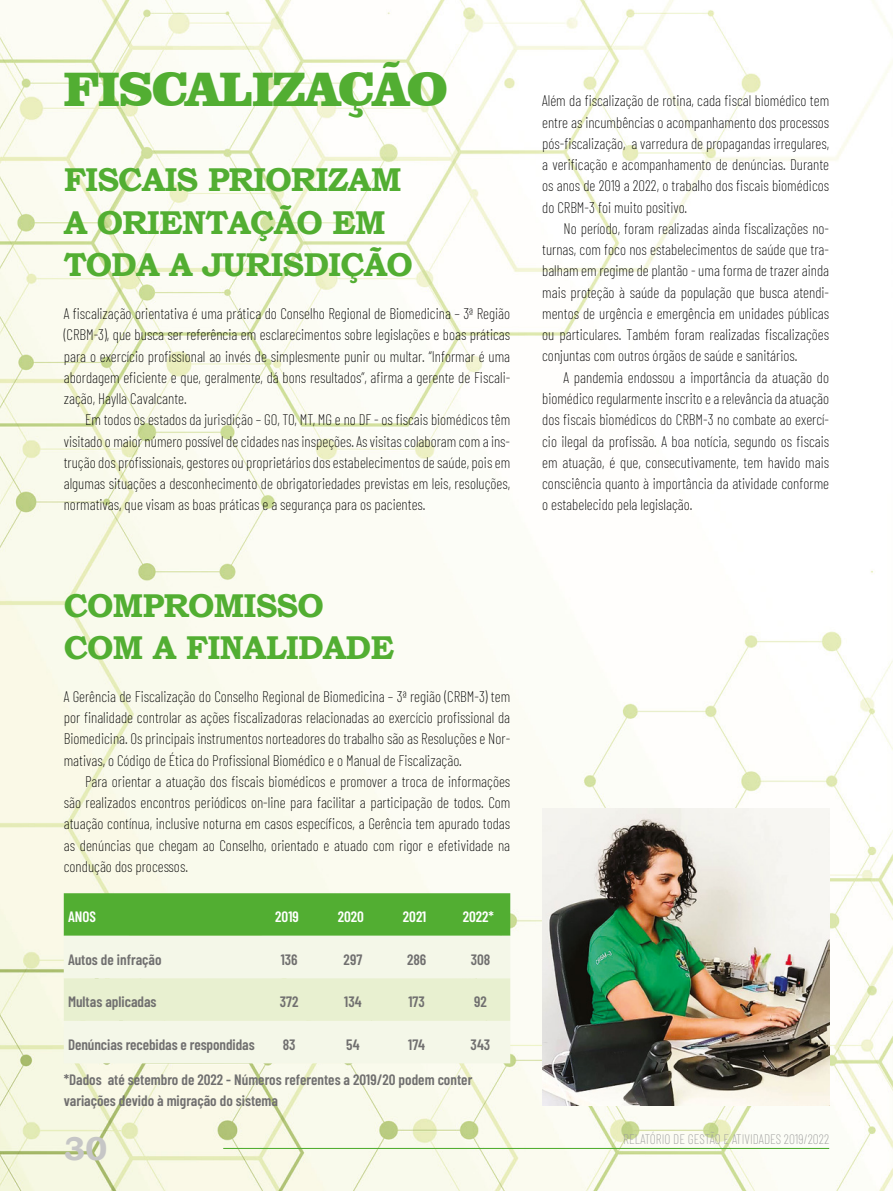
<style>
.page{position:relative;width:893px;height:1191px;background:#fff}
.page>*{position:absolute;margin:0;border:0;box-sizing:border-box;transform-origin:0 0}
.t1{font:900 49.5px "Clarendon BT";letter-spacing:-.03em;color:#52ae32}
.t2{font:700 33px/42.5px "Bookman Old Style";letter-spacing:-.03em;color:#52ae32}
.t3{font:700 33px "Bookman Old Style";color:#c6c6c6}
.t4{font:200 15px/21.3px "Barlow Condensed";color:#000;text-align:justify}
.t5{font:600 15px/21.3px "Barlow Condensed";color:#706f6f}
.t6{font:600 15px "Barlow Condensed";color:#fff}
.t7{font:200 13.5px "Barlow Condensed";color:#9d9d9c}
</style>
<div class="page">
<img style="left:0;top:0;width:893px;height:1191px">
<div style="left:64px;top:893px;width:446px;height:42px;background:#52ae32"></div>
<div style="left:64px;top:935px;width:446px;height:128px;background:#f4f7e8"></div>
<div style="left:64px;top:978px;width:446px;height:42px;background:#e8f0d0"></div>
<img style="left:542px;top:808px;width:287px;height:298px">
<hr style="left:223px;top:1147px;width:606px;height:2px;background:#52ae32">
<h1 class="t1" style="left:64px;top:59px;width:386px">FISCALIZAÇÃO</h1>
<h2 class="t2" style="left:64px;top:159px;width:351px">FISCAIS PRIORIZAM<br>A ORIENTAÇÃO EM<br>TODA A JURISDIÇÃO</h2>
<p class="t4" style="left:64px;top:302px;width:448px">A fiscalização orientativa é uma prática do Conselho Regional de Biomedicina – 3ª Região (CRBM-3), que busca ser referência em esclarecimentos sobre legislações e boas práticas para o exercício profissional ao invés de simplesmente punir ou multar. “Informar é uma abordagem eficiente e que, geralmente, dá bons resultados”, afirma a gerente de Fiscali&shy;zação, Haylla Cavalcante.</p>
<p class="t4" style="left:64px;top:408px;width:448px;text-indent:21px">Em todos os estados da jurisdição – GO, TO, MT, MG e no DF - os fiscais biomédicos têm visitado o maior número possível de cidades nas inspeções. As visitas colaboram com a ins&shy;trução dos profissionais, gestores ou proprietários dos estabelecimentos de saúde, pois em algumas situações a desconhecimento de obrigatoriedades previstas em leis, resoluções, normativas, que visam as boas práticas e a segurança para os pacientes.</p>
<h2 class="t2" style="left:64px;top:584px;width:332px">COMPROMISSO<br>COM A FINALIDADE</h2>
<p class="t4" style="left:64px;top:684px;width:448px">A Gerência de Fiscalização do Conselho Regional de Biomedicina – 3ª região (CRBM-3) tem por finalidade controlar as ações fiscalizadoras relacionadas ao exercício profissional da Biomedicina. Os principais instrumentos norteadores do trabalho são as Resoluções e Nor&shy;mativas, o Código de Ética do Profissional Biomédico e o Manual de Fiscalização.</p>
<p class="t4" style="left:64px;top:769px;width:448px;text-indent:21px">Para orientar a atuação dos fiscais biomédicos e promover a troca de informações são realizados encontros periódicos on-line para facilitar a participação de todos. Com atuação contínua, inclusive noturna em casos específicos, a Gerência tem apurado todas as denúncias que chegam ao Conselho, orientado e atuado com rigor e efetividade na condução dos processos.</p>
<p class="t6" style="left:68px;top:906px;width:29px">ANOS</p>
<p class="t6" style="left:275px;top:906px;width:25px">2019</p>
<p class="t6" style="left:338px;top:906px;width:28px">2020</p>
<p class="t6" style="left:403px;top:906px;width:25px">2021</p>
<p class="t6" style="left:463px;top:906px;width:33px">2022*</p>
<p class="t5" style="left:68px;top:947px;width:95px">Autos de infração</p>
<p class="t5" style="left:281px;top:947px;width:18px">136</p>
<p class="t5" style="left:344px;top:947px;width:20px">297</p>
<p class="t5" style="left:407px;top:947px;width:21px">286</p>
<p class="t5" style="left:471px;top:947px;width:21px">308</p>
<p class="t5" style="left:68px;top:990px;width:90px">Multas aplicadas</p>
<p class="t5" style="left:280px;top:990px;width:20px">372</p>
<p class="t5" style="left:344px;top:990px;width:19px">134</p>
<p class="t5" style="left:408px;top:990px;width:18px">173</p>
<p class="t5" style="left:474px;top:990px;width:14px">92</p>
<p class="t5" style="left:68px;top:1032px;width:188px">Denúncias recebidas e respondidas</p>
<p class="t5" style="left:283px;top:1032px;width:14px">83</p>
<p class="t5" style="left:346px;top:1032px;width:15px">54</p>
<p class="t5" style="left:408px;top:1032px;width:18px">174</p>
<p class="t5" style="left:471px;top:1032px;width:21px">343</p>
<p class="t5" style="left:64px;top:1067px;width:410px">*Dados até setembro de 2022 - Números referentes a 2019/20 podem conter variações devido à migração do sistema</p>
<h2 class="t3" style="left:64px;top:1125px;width:45px">30</h2>
<p class="t4" style="left:542px;top:89px;width:289px">Além da fiscalização de rotina, cada fiscal biomédico tem entre as incumbências o acompanhamento dos processos pós-fiscalização, a varredura de propagandas irregulares, a verificação e acompanhamento de denúncias. Durante os anos de 2019 a 2022, o trabalho dos fiscais biomédicos do CRBM-3 foi muito positivo.</p>
<p class="t4" style="left:542px;top:217px;width:289px;text-indent:21px">No período, foram realizadas ainda fiscalizações no&shy;turnas, com foco nos estabelecimentos de saúde que tra&shy;balham em regime de plantão - uma forma de trazer ainda mais proteção à saúde da população que busca atendi&shy;mentos de urgência e emergência em unidades públicas ou particulares. Também foram realizadas fiscalizações conjuntas com outros órgãos de saúde e sanitários.</p>
<p class="t4" style="left:542px;top:365px;width:289px;text-indent:21px">A pandemia endossou a importância da atuação do biomédico regularmente inscrito e a relevância da atuação dos fiscais biomédicos do CRBM-3 no combate ao exercí&shy;cio ilegal da profissão. A boa notícia, segundo os fiscais em atuação, é que, consecutivamente, tem havido mais consciência quanto à importância da atividade conforme o estabelecido pela legislação.</p>
<p class="t7" style="left:623px;top:1129px;width:207px">RELATÓRIO DE GESTÃO E ATIVIDADES 2019/2022</p>
</div>
